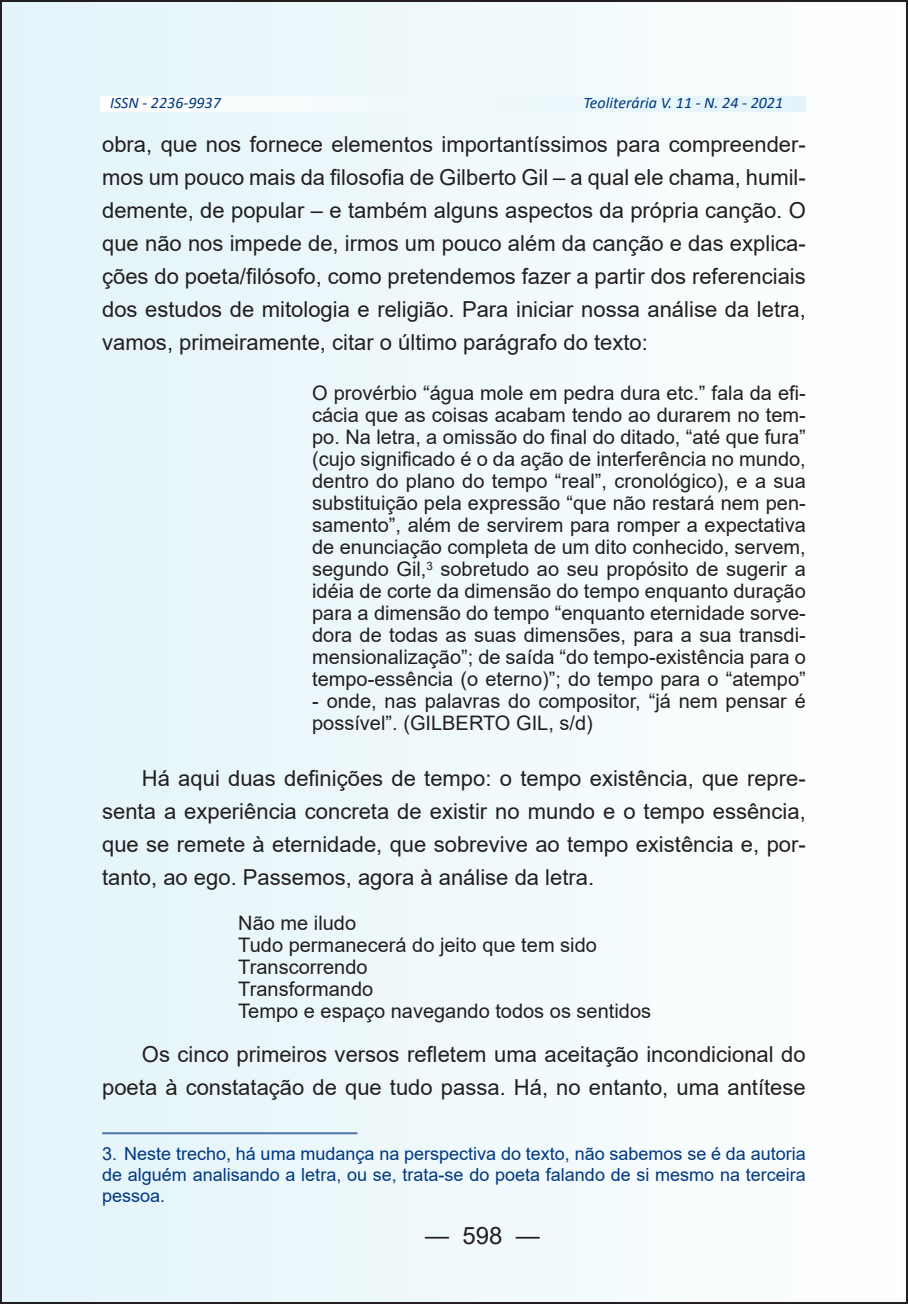
<style>
.page{position:relative;width:908px;height:1304px;background:#fff}
.page>*{position:absolute;margin:0;border:0;box-sizing:border-box;transform-origin:0 0}
.t1{font:24px "Arial";color:#231f20}
.t2{font:22px/33px "Arial";color:#231f20;text-align:justify}
.t3{font:20px/22px "Arial";color:#231f20}
.t4{font:18px/21px "Arial";color:#003882;text-align:justify}
.t5{font:italic 16px "Calibri";color:#003882}
</style>
<div class="page">
<div style="left:1px;top:1px;width:905px;height:1302px;background:linear-gradient(to right,#e2f4fa,#fefefe)"></div>
<svg style="left:100px;top:96px;width:705px;height:15px"></svg>
<hr style="left:102px;top:1132px;width:255px;height:2px;background:#4d74a8">
<p class="t5" style="left:110px;top:92px;width:112px">ISSN - 2236-9937</p>
<p class="t5" style="left:583px;top:92px;width:201px">Teoliterária V. 11 - N. 24 - 2021</p>
<p class="t2" style="left:102px;top:128px;width:704px">obra, que nos fornece elementos importantíssimos para compreender&shy;mos um pouco mais da filosofia de Gilberto Gil – a qual ele chama, humil&shy;demente, de popular – e também alguns aspectos da própria canção. O que não nos impede de, irmos um pouco além da canção e das explica&shy;ções do poeta/filósofo, como pretendemos fazer a partir dos referenciais dos estudos de mitologia e religião. Para iniciar nossa análise da letra, vamos, primeiramente, citar o último parágrafo do texto:</p>
<p class="t3" style="left:312px;top:382px;width:495px;text-align:justify">O provérbio “água mole em pedra dura etc.” fala da efi&shy;cácia que as coisas acabam tendo ao durarem no tem&shy;po. Na letra, a omissão do final do ditado, “até que fura” (cujo significado é o da ação de interferência no mundo, dentro do plano do tempo “real”, cronológico), e a sua substituição pela expressão “que não restará nem pen&shy;samento”, além de servirem para romper a expectativa de enunciação completa de um dito conhecido, servem, segundo Gil,<sup>3</sup> sobretudo ao seu propósito de sugerir a idéia de corte da dimensão do tempo enquanto duração para a dimensão do tempo “enquanto eternidade sorve&shy;dora de todas as suas dimensões, para a sua transdi&shy;mensionalização”; de saída “do tempo-existência para o tempo-essência (o eterno)”; do tempo para o “atempo”</p>
<p class="t3" style="left:312px;top:690px;width:495px">- onde, nas palavras do compositor, “já nem pensar é possível”. (GILBERTO GIL, s/d)</p>
<p class="t2" style="left:102px;top:762px;width:704px;text-indent:40px">Há aqui duas definições de tempo: o tempo existência, que repre&shy;senta a experiência concreta de existir no mundo e o tempo essência, que se remete à eternidade, que sobrevive ao tempo existência e, por&shy;tanto, ao ego. Passemos, agora à análise da letra.</p>
<p class="t3" style="left:238px;top:912px;width:414px">Não me iludo<br>Tudo permanecerá do jeito que tem sido<br>Transcorrendo<br>Transformando<br>Tempo e espaço navegando todos os sentidos</p>
<p class="t2" style="left:102px;top:1038px;width:704px;text-align:right">Os cinco primeiros versos refletem uma aceitação incondicional do poeta à constatação de que tudo passa. Há, no entanto, uma antítese</p>
<p class="t4" style="left:102px;top:1143px;width:704px">3. Neste trecho, há uma mudança na perspectiva do texto, não sabemos se é da autoria de alguém analisando a letra, ou se, trata-se do poeta falando de si mesmo na terceira pessoa.</p>
<p class="t1" style="left:425px;top:1218px;width:116px">— 598 —</p>
</div>
